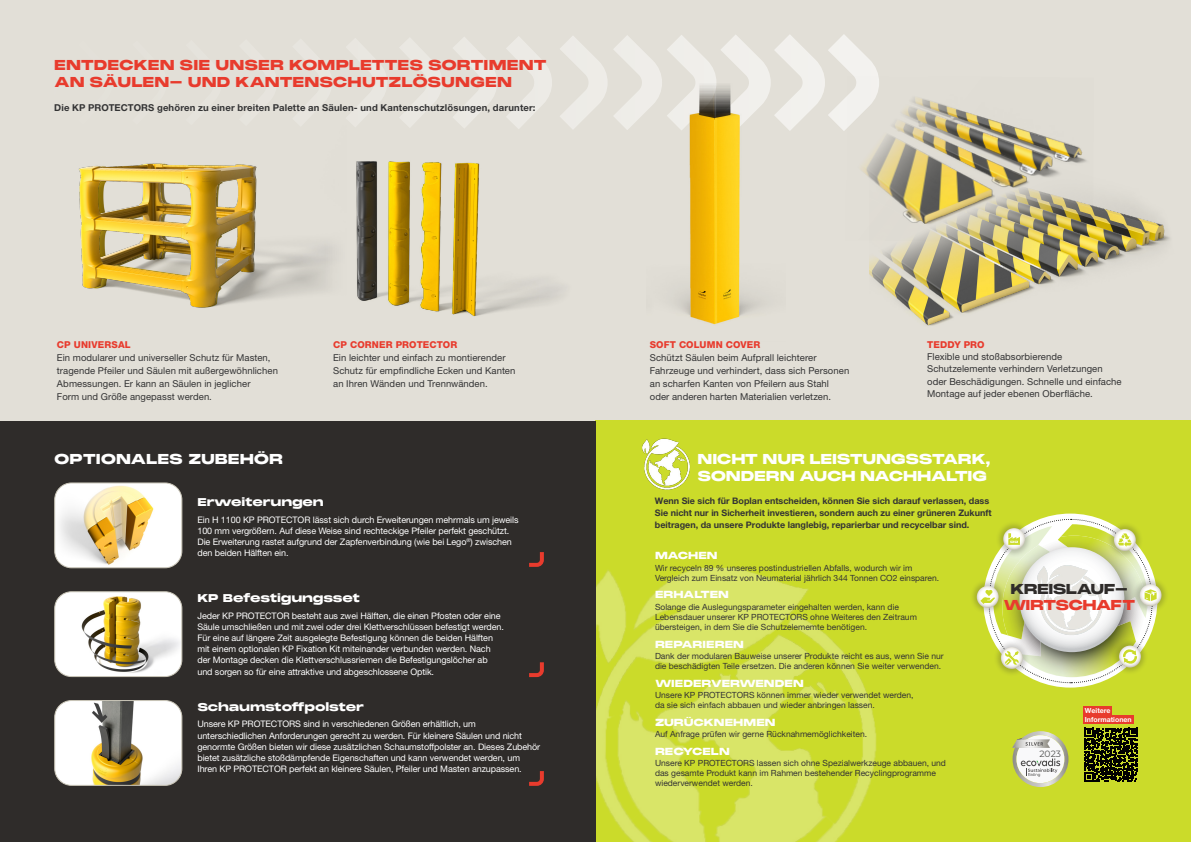
<style>
.page{position:relative;width:1191px;height:842px;background:#fff}
.page>*{position:absolute;margin:0;border:0;box-sizing:border-box;transform-origin:0 0}
.t1{font:900 14px/17px "PP Monument Extended";letter-spacing:-.02em;color:#e83b2d}
.t2{font:900 14px/16.8px "PP Monument Extended";letter-spacing:-.025em;color:#fff}
.t3{font:900 14px "PP Monument Extended";letter-spacing:-.05em;color:#2f2c2a}
.t4{font:900 14px "PP Monument Extended";letter-spacing:-.07em;color:#e83b2d}
.t5{font:900 11px "PP Monument Extended";letter-spacing:-.02em;color:#fff}
.t6{font:900 10px "PP Monument Extended";letter-spacing:-.01em;color:#fff}
.t7{font:9.5px/13px "Helvetica Neue LT Pro";letter-spacing:.005em;color:#333334}
.t8{font:700 9.5px "Helvetica Neue LT Pro";letter-spacing:.015em;color:#333334}
.t9{font:800 9.5px "Helvetica Neue LT Pro";letter-spacing:.015em;color:#e83b2d}
.t10{font:9.1px "Montserrat";color:#515251}
.t11{font:9px/11.2px "Helvetica Neue LT Pro";letter-spacing:-.01em;color:#fff}
.t12{font:700 9px/12px "Helvetica Neue LT Pro";color:#333334}
.t13{font:8.5px/10px "Helvetica Neue LT Pro";color:#333334}
.t14{font:700 7px/9.5px "Helvetica Neue LT Pro";color:#fff}
</style>
<div class="page">
<div style="left:0;top:0;width:1191px;height:421px;background:#e2dfd7"></div>
<svg style="left:400px;top:38px;width:42px;height:87px"></svg>
<svg style="left:453px;top:37px;width:44px;height:88px"></svg>
<svg style="left:614px;top:34px;width:264px;height:97px"></svg>
<svg style="left:506px;top:36px;width:101px;height:89px"></svg>
<div style="left:595px;top:421px;width:596px;height:421px;background:#cbdb2a"></div>
<img style="left:642px;top:438px;width:48px;height:52px">
<div style="left:1131px;top:577px;width:38px;height:37px;background:#2f2c2a;opacity:.25"></div>
<svg style="left:1139px;top:584px;width:22px;height:22px"></svg>
<div style="left:969px;top:578px;width:37px;height:38px;background:#2f2c2a;opacity:.25"></div>
<svg style="left:976px;top:586px;width:22px;height:22px"></svg>
<svg style="left:980px;top:518px;width:179px;height:166px"></svg>
<svg style="left:1012px;top:731px;width:56px;height:56px"></svg>
<svg style="left:1084px;top:728px;width:53px;height:53px"></svg>
<div style="left:1083px;top:716px;width:50px;height:8px;background:#e83b2d"></div>
<div style="left:1083px;top:706px;width:29px;height:8px;background:#e83b2d"></div>
<img style="left:595px;top:567px;width:282px;height:275px">
<div style="left:0;top:421px;width:595px;height:421px;background:#2f2c2a"></div>
<img style="left:56px;top:484px;width:126px;height:84px">
<div style="left:54px;top:482px;width:128px;height:86px;border:1px solid #cac6b8;border-radius:17px"></div>
<img style="left:56px;top:593px;width:126px;height:83px">
<div style="left:54px;top:591px;width:128px;height:86px;border:1px solid #cac6b8;border-radius:17px"></div>
<img style="left:56px;top:700px;width:126px;height:85px">
<div style="left:54px;top:700px;width:128px;height:86px;border:1px solid #cac6b8;border-radius:17px"></div>
<svg style="left:529px;top:552px;width:15px;height:15px"></svg>
<svg style="left:529px;top:662px;width:15px;height:16px"></svg>
<svg style="left:529px;top:771px;width:15px;height:15px"></svg>
<img style="left:78px;top:125px;width:196px;height:183px">
<img style="left:336px;top:125px;width:241px;height:192px">
<img style="left:639px;top:50px;width:146px;height:275px">
<img style="left:869px;top:203px;width:301px;height:123px">
<img style="left:1089px;top:199px;width:5px;height:43px">
<img style="left:845px;top:76px;width:244px;height:166px">
<h1 class="t1" style="left:54px;top:57px;width:494px">ENTDECKEN SIE UNSER KOMPLETTES SORTIMENT<br>AN SÄULEN- UND KANTENSCHUTZLÖSUNGEN</h1>
<p class="t8" style="left:54px;top:102px;width:483px">Die KP PROTECTORS gehören zu einer breiten Palette an Säulen- und Kantenschutzlösungen, darunter:</p>
<p class="t9" style="left:57px;top:339px;width:75px">CP UNIVERSAL</p>
<p class="t7" style="left:57px;top:351px;width:222px">Ein modularer und universeller Schutz für Masten, tragende Pfeiler und Säulen mit außergewöhnlichen Abmessungen. Er kann an Säulen in jeglicher<br>Form und Größe angepasst werden.</p>
<p class="t9" style="left:333px;top:339px;width:126px">CP CORNER PROTECTOR</p>
<p class="t7" style="left:333px;top:351px;width:184px">Ein leichter und einfach zu montierender<br>Schutz für empfindliche Ecken und Kanten an Ihren Wänden und Trennwänden.</p>
<h1 class="t2" style="left:54px;top:450px;width:230px">OPTIONALES ZUBEHÖR</h1>
<p class="t5" style="left:197px;top:494px;width:128px">Erweiterungen</p>
<p class="t11" style="left:197px;top:514px;width:322px">Ein H 1100 KP PROTECTOR lässt sich durch Erweiterungen mehrmals um jeweils 100 mm vergrößern. Auf diese Weise sind rechteckige Pfeiler perfekt geschützt.<br>Die Erweiterung rastet aufgrund der Zapfenverbindung (wie bei Lego<sup>®</sup>) zwischen den beiden Hälften ein.</p>
<p class="t5" style="left:197px;top:590px;width:164px">KP Befestigungsset</p>
<p class="t11" style="left:197px;top:610px;width:308px">Jeder KP PROTECTOR besteht aus zwei Hälften, die einen Pfosten oder eine Säule umschließen und mit zwei oder drei Klettverschlüssen befestigt werden.<br>Für eine auf längere Zeit ausgelegte Befestigung können die beiden Hälften mit einem optionalen KP Fixation Kit miteinander verbunden werden. Nach der Montage decken die Klettverschlussriemen die Befestigungslöcher ab und sorgen so für eine attraktive und abgeschlossene Optik.</p>
<p class="t5" style="left:197px;top:699px;width:168px">Schaumstoffpolster</p>
<p class="t11" style="left:197px;top:718px;width:344px">Unsere KP PROTECTORS sind in verschiedenen Größen erhältlich, um unterschiedlichen Anforderungen gerecht zu werden. Für kleinere Säulen und nicht genormte Größen bieten wir diese zusätzlichen Schaumstoffpolster an. Dieses Zubehör bietet zusätzliche stoßdämpfende Eigenschaften und kann verwendet werden, um Ihren KP PROTECTOR perfekt an kleinere Säulen, Pfeiler und Masten anzupassen.</p>
<p class="t9" style="left:650px;top:339px;width:112px">SOFT COLUMN COVER</p>
<p class="t7" style="left:650px;top:351px;width:201px">Schützt Säulen beim Aufprall leichterer Fahrzeuge und verhindert, dass sich Personen an scharfen Kanten von Pfeilern aus Stahl oder anderen harten Materialien verletzen.</p>
<p class="t9" style="left:927px;top:339px;width:59px">TEDDY PRO</p>
<p class="t7" style="left:927px;top:351px;width:196px;line-height:12.2px">Flexible und stoßabsorbierende Schutzelemente verhindern Verletzungen oder Beschädigungen. Schnelle und einfache Montage auf jeder ebenen Oberfläche.</p>
<h1 class="t2" style="left:697px;top:450px;width:294px">NICHT NUR LEISTUNGSSTARK,<br>SONDERN AUCH NACHHALTIG</h1>
<p class="t12" style="left:655px;top:495px;width:338px">Wenn Sie sich für Boplan entscheiden, können Sie sich darauf verlassen, dass<br>Sie nicht nur in Sicherheit investieren, sondern auch zu einer grüneren Zukunft beitragen, da unsere Produkte langlebig, reparierbar und recycelbar sind.</p>
<p class="t6" style="left:655px;top:549px;width:64px">MACHEN</p>
<p class="t13" style="left:655px;top:563px;width:286px">Wir recyceln 89 % unseres postindustriellen Abfalls, wodurch wir im<br>Vergleich zum Einsatz von Neumaterial jährlich 344 Tonnen CO2 einsparen.</p>
<p class="t6" style="left:655px;top:588px;width:75px">ERHALTEN</p>
<p class="t13" style="left:655px;top:602px;width:263px">Solange die Auslegungsparameter eingehalten werden, kann die<br>Lebensdauer unserer KP PROTECTORS ohne Weiteres den Zeitraum übersteigen, in dem Sie die Schutzelememte benötigen.</p>
<p class="t6" style="left:655px;top:637px;width:90px">REPARIEREN</p>
<p class="t13" style="left:655px;top:651px;width:290px">Dank der modularen Bauweise unserer Produkte reicht es aus, wenn Sie nur die beschädigten Teile ersetzen. Die anderen können Sie weiter verwenden.</p>
<p class="t6" style="left:655px;top:676px;width:150px">WIEDERVERWENDEN</p>
<p class="t13" style="left:655px;top:690px;width:260px">Unsere KP PROTECTORS können immer wieder verwendet werden, da sie sich einfach abbauen und wieder anbringen lassen.</p>
<p class="t6" style="left:655px;top:715px;width:122px">ZURÜCKNEHMEN</p>
<p class="t13" style="left:655px;top:729px;width:214px">Auf Anfrage prüfen wir gerne Rücknahmemöglichkeiten.</p>
<p class="t6" style="left:655px;top:744px;width:76px">RECYCELN</p>
<p class="t13" style="left:655px;top:758px;width:292px">Unsere KP PROTECTORS lassen sich ohne Spezialwerkzeuge abbauen, und das gesamte Produkt kann im Rahmen bestehender Recyclingprogramme wiederverwendet werden.</p>
<h1 class="t3" style="left:1010px;top:579px;width:119px">KREISLAUF-</h1>
<h1 class="t4" style="left:1003px;top:595px;width:133px">WIRTSCHAFT</h1>
<p class="t10" style="left:1039px;top:747px;width:23px">2023</p>
<p class="t14" style="left:1084px;top:705px;width:48px">Weitere<br>Informationen</p>
</div>
